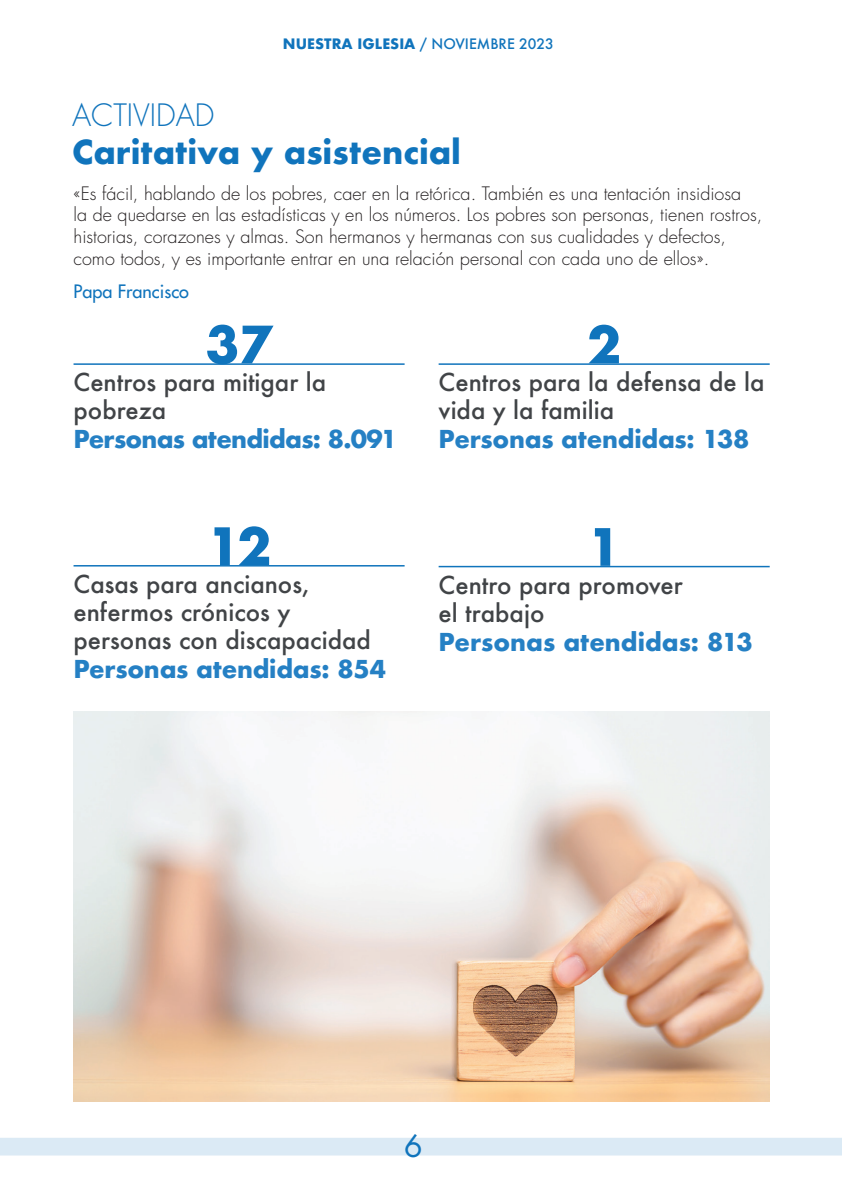
<style>
.page{position:relative;width:842px;height:1191px;background:#fff}
.page>*{position:absolute;margin:0;border:0;box-sizing:border-box;transform-origin:0 0}
.t1{font:700 50px "Futura";color:#1074bc}
.t2{font:700 32px "Futura";color:#1074bc}
.t3{font:300 30px "Futura Std";color:#1074bc}
.t4{font:30px "Futura Std";color:#1074bc}
.t5{font:500 24px/28px "Futura";color:#414447}
.t6{font:700 24px "Futura";letter-spacing:-.01em;color:#2580c4}
.t7{font:700 24px "Futura";letter-spacing:-.03em;color:#2580c4}
.t8{font:300 18px/21.6px "Futura Std";color:#231f20}
.t9{font:500 18px "Futura Std";color:#1074bc}
.t10{font:700 14px "Futura";color:#1074bc}
.s1{font-weight:500}
</style>
<div class="page">
<div style="left:0;top:1138px;width:842px;height:18px;background:#dbeaf5"></div>
<hr style="left:74px;top:363px;width:331px;height:2px;background:#1074bc">
<hr style="left:74px;top:565px;width:331px;height:1px;background:#1074bc">
<hr style="left:439px;top:363px;width:331px;height:2px;background:#1074bc">
<hr style="left:439px;top:566px;width:331px;height:1px;background:#1074bc">
<img style="left:74px;top:711px;width:696px;height:390px">
<p class="t10" style="left:283px;top:34px;width:272px">NUESTRA IGLESIA <span class="s1">/ NOVIEMBRE 2023</span></p>
<h3 class="t3" style="left:72px;top:96px;width:144px">ACTIVIDAD</h3>
<h2 class="t2" style="left:72px;top:129px;width:390px">Caritativa y asistencial</h2>
<p class="t8" style="left:74px;top:183px;width:690px">«Es fácil, hablando de los pobres, caer en la retórica. También es una tentación insidiosa<br>la de quedarse en las estadísticas y en los números. Los pobres son personas, tienen rostros, historias, corazones y almas. Son hermanos y hermanas con sus cualidades y defectos, como todos, y es importante entrar en una relación personal con cada uno de ellos».</p>
<p class="t9" style="left:74px;top:280px;width:117px">Papa Francisco</p>
<h1 class="t1" style="left:206px;top:308px;width:69px">37</h1>
<h3 class="t5" style="left:74px;top:368px;width:254px">Centros para mitigar la pobreza</h3>
<h3 class="t7" style="left:74px;top:422px;width:325px">Personas atendidas: 8.091</h3>
<h1 class="t1" style="left:207px;top:510px;width:66px">12</h1>
<h3 class="t5" style="left:74px;top:570px;width:299px">Casas para ancianos, enfermos crónicos y personas con discapacidad</h3>
<h3 class="t6" style="left:74px;top:651px;width:314px">Personas atendidas: 854</h3>
<h1 class="t1" style="left:587px;top:308px;width:35px">2</h1>
<h3 class="t5" style="left:439px;top:368px;width:327px">Centros para la defensa de la vida y la familia</h3>
<h3 class="t6" style="left:439px;top:422px;width:312px">Personas atendidas: 138</h3>
<h1 class="t1" style="left:587px;top:511px;width:35px">1</h1>
<h3 class="t5" style="left:439px;top:570px;width:246px">Centro para promover el trabajo</h3>
<h3 class="t6" style="left:439px;top:624px;width:316px">Personas atendidas: 813</h3>
<h3 class="t4" style="left:404px;top:1126px;width:20px">6</h3>
</div>
